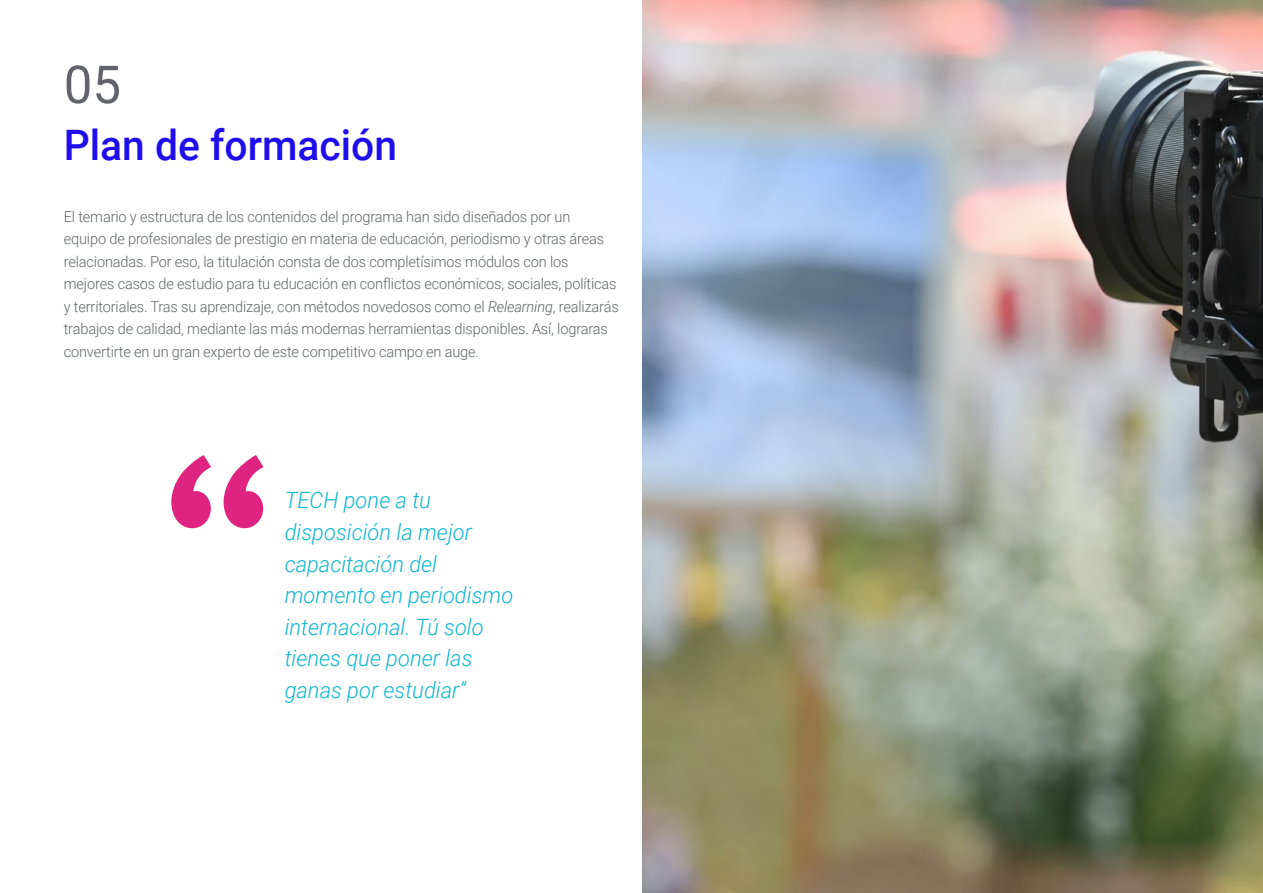
<style>
.page{position:relative;width:1263px;height:893px;background:#fff}
.page>*{position:absolute;margin:0;border:0;box-sizing:border-box;transform-origin:0 0}
.t1{font:52.5px "Roboto";color:#61646a}
.t2{font:500 42px "Roboto";color:#1f0dec}
.t3{font:italic 300 22.5px/31.5px "Roboto";color:#0fb6cf}
.t4{font:300 15px/22.5px "Roboto";letter-spacing:-.01em;color:#61646a}
.s1{font-style:italic}
</style>
<div class="page">
<svg style="left:171px;top:455px;width:92px;height:73px"></svg>
<img style="left:642px;top:0;width:621px;height:893px">
<h1 class="t1" style="left:64px;top:48px;width:59px">05</h1>
<h2 class="t2" style="left:64px;top:115px;width:335px">Plan de formación</h2>
<p class="t4" style="left:64px;top:205px;width:556px">El temario y estructura de los contenidos del programa han sido diseñados por un<br>equipo de profesionales de prestigio en materia de educación, periodismo y otras áreas relacionadas. Por eso, la titulación consta de dos completísimos módulos con los mejores casos de estudio para tu educación en conflictos económicos, sociales, políticas y territoriales. Tras su aprendizaje, con métodos novedosos como el <span class="s1">Relearning</span>, realizarás trabajos de calidad, mediante las más modernas herramientas disponibles. Así, lograras convertirte en un gran experto de este competitivo campo en auge.</p>
<h3 class="t3" style="left:285px;top:484px;width:230px">TECH pone a tu disposición la mejor capacitación del momento en periodismo internacional. Tú solo tienes que poner las ganas por estudiar”</h3>
</div>
